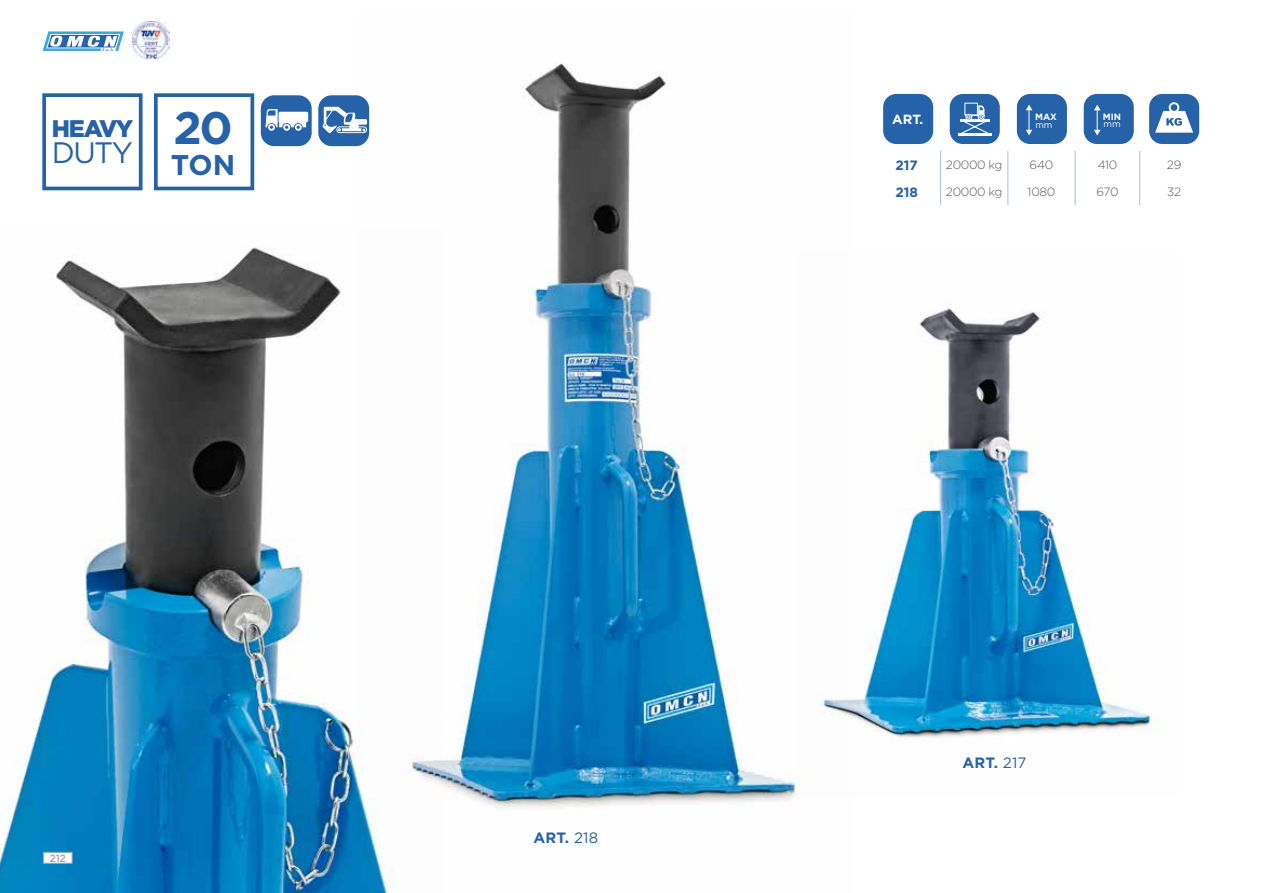
<style>
.page{position:relative;width:1263px;height:893px;background:#fff}
.page>*{position:absolute;margin:0;border:0;box-sizing:border-box;transform-origin:0 0}
.t1{font:29.55px "Gotham";color:#2562a8}
.t2{font:700 28.5px "Gotham";color:#2562a8}
.t3{font:900 24px "Gotham";letter-spacing:-.06em;color:#2562a8}
.t4{font:700 15px "Gotham";letter-spacing:.01em;color:#2562a8}
.t5{font:700 13.5px/27px "Gotham";color:#2562a8}
.t6{font:700 13.35px "Gotham";color:#fff}
.t7{font:300 12px "Gotham";letter-spacing:-.03em;color:#58585a}
.t8{font:500 10.5px "Gotham";color:#94a8b2}
.t9{font:700 9.15px "Gotham";color:#fff}
.t10{font:9px "Gotham";color:#fff}
.s1{font-weight:400}
</style>
<div class="page">
<svg style="left:42px;top:31px;width:82px;height:21px"></svg>
<img style="left:133px;top:21px;width:37px;height:37px">
<img style="left:0;top:247px;width:358px;height:646px">
<img style="left:854px;top:302px;width:305px;height:436px">
<img style="left:358px;top:63px;width:496px;height:830px">
<hr style="left:1008px;top:151px;width:1px;height:54px;background:#a8beca">
<hr style="left:1075px;top:151px;width:1px;height:54px;background:#a8beca">
<hr style="left:1139px;top:151px;width:1px;height:54px;background:#a8beca">
<hr style="left:940px;top:151px;width:1px;height:54px;background:#a8beca">
<div style="left:883px;top:94px;width:50px;height:50px;background:#2562a8;border-radius:13px"></div>
<div style="left:1017px;top:94px;width:50px;height:50px;background:#2562a8;border-radius:13px"></div>
<svg style="left:1026px;top:105px;width:6px;height:30px"></svg>
<div style="left:1084px;top:94px;width:50px;height:50px;background:#2562a8;border-radius:13px"></div>
<svg style="left:1094px;top:105px;width:6px;height:30px"></svg>
<div style="left:950px;top:94px;width:50px;height:50px;background:#2562a8;border-radius:13px"></div>
<hr style="left:958px;top:133px;width:33px;height:2px;background:#fff">
<div style="left:964px;top:103px;width:14px;height:12px;border:1px solid #fff"></div>
<svg style="left:960px;top:105px;width:30px;height:28px"></svg>
<div style="left:1149px;top:94px;width:50px;height:50px;background:#2562a8;border-radius:13px"></div>
<svg style="left:1155px;top:102px;width:38px;height:31px"></svg>
<div style="left:42px;top:93px;width:101px;height:97px;border:4px solid #2562a8"></div>
<div style="left:154px;top:93px;width:100px;height:97px;border:4px solid #2562a8"></div>
<div style="left:318px;top:95px;width:51px;height:51px;background:#2562a8;border-radius:13px"></div>
<div style="left:261px;top:95px;width:51px;height:51px;background:#2562a8;border-radius:13px"></div>
<svg style="left:265px;top:109px;width:43px;height:20px"></svg>
<svg style="left:322px;top:107px;width:45px;height:26px"></svg>
<div style="left:43px;top:852px;width:29px;height:11px;background:#fff;border:1px solid #94a8b2"></div>
<h1 class="t1" style="left:52px;top:136px;width:183px">DUTY <sup>20</sup></h1>
<h3 class="t3" style="left:52px;top:115px;width:83px">HEAVY</h3>
<h2 class="t2" style="left:171px;top:148px;width:66px">TON</h2>
<p class="t8" style="left:49px;top:852px;width:18px">212</p>
<p class="t4" style="left:534px;top:829px;width:66px">Art. <span class="s1">218</span></p>
<p class="t6" style="left:892px;top:111px;width:33px">ART.</p>
<p class="t9" style="left:1035px;top:111px;width:23px">MAX</p>
<p class="t10" style="left:1035px;top:120px;width:19px">mm</p>
<p class="t9" style="left:1103px;top:111px;width:20px">MIN</p>
<p class="t10" style="left:1103px;top:118px;width:19px">mm</p>
<p class="t5" style="left:895px;top:151px;width:24px">217<br>218</p>
<p class="t7" style="left:946px;top:158px;width:58px">20000 kg</p>
<p class="t7" style="left:946px;top:185px;width:58px">20000 kg</p>
<p class="t7" style="left:1030px;top:158px;width:25px">640</p>
<p class="t7" style="left:1027px;top:185px;width:29px">1080</p>
<p class="t7" style="left:1098px;top:158px;width:21px">410</p>
<p class="t7" style="left:1096px;top:185px;width:24px">670</p>
<p class="t7" style="left:1167px;top:158px;width:16px">29</p>
<p class="t7" style="left:1167px;top:185px;width:16px">32</p>
<p class="t4" style="left:962px;top:754px;width:66px">Art. <span class="s1">217</span></p>
</div>
